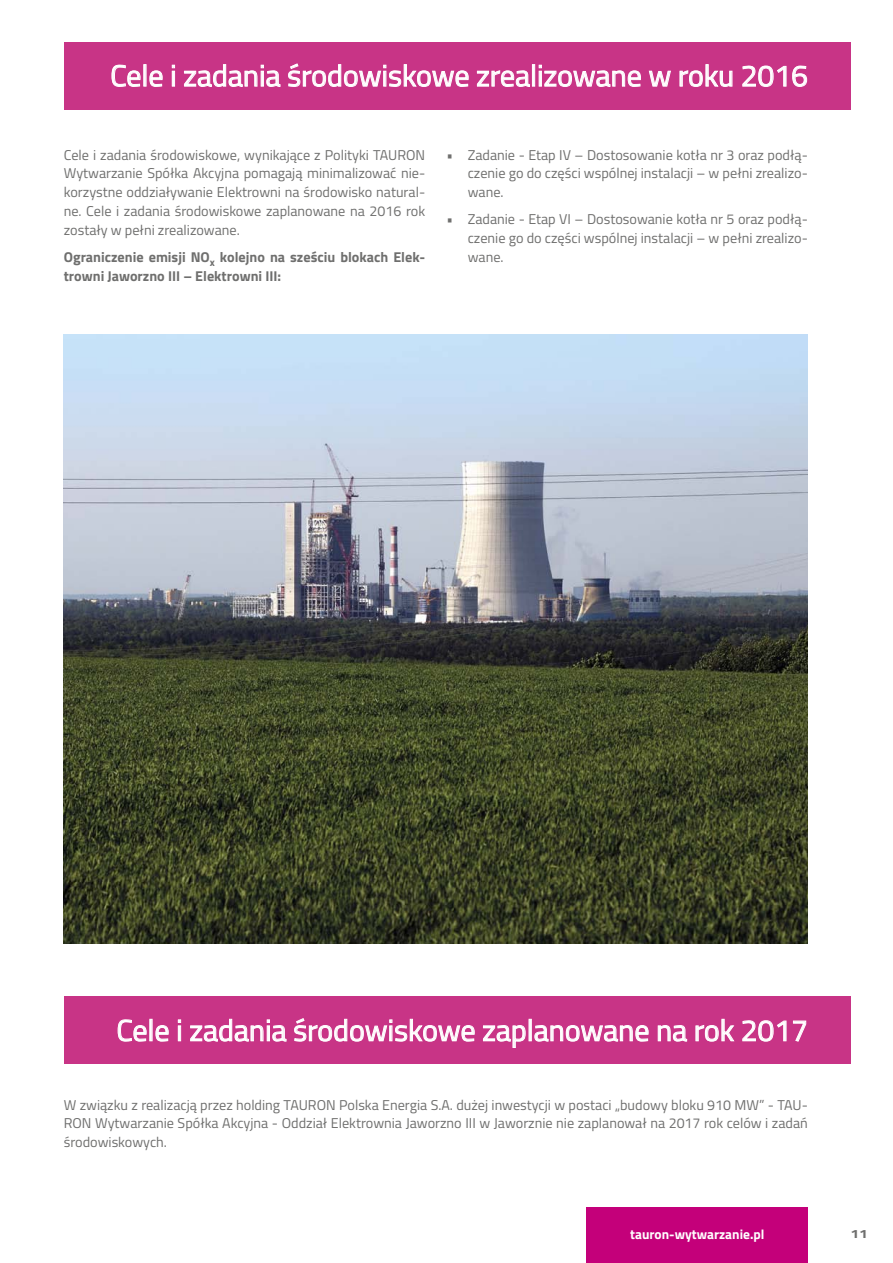
<style>
.page{position:relative;width:893px;height:1263px;background:#fff}
.page>*{position:absolute;margin:0;border:0;box-sizing:border-box;transform-origin:0 0}
.t1{font:30px "Titillium";color:#fff}
.t2{font:14.25px/18.8px "Titillium";color:#6f6f6e;text-align:justify}
.t3{font:700 14.25px/18.8px "Titillium";color:#6f6f6e}
.t4{font:700 13.5px "Titillium";color:#fff}
.t5{font:700 12px "Titillium";color:#6f6f6e;scale:1.3 1}
</style>
<div class="page">
<div style="left:64px;top:43px;width:786px;height:67px;background:#c83486"></div>
<div style="left:64px;top:997px;width:786px;height:67px;background:#c83486"></div>
<svg style="left:111px;top:64px;width:30px;height:23px"></svg>
<svg style="left:149px;top:70px;width:14px;height:17px"></svg>
<div style="left:172px;top:71px;width:3px;height:15px;border:1px solid #fff"></div>
<svg style="left:184px;top:64px;width:97px;height:23px"></svg>
<svg style="left:288px;top:63px;width:181px;height:24px"></svg>
<svg style="left:477px;top:70px;width:53px;height:17px"></svg>
<div style="left:532px;top:65px;width:3px;height:21px;border:1px solid #fff"></div>
<svg style="left:539px;top:65px;width:102px;height:22px"></svg>
<svg style="left:649px;top:70px;width:22px;height:17px"></svg>
<svg style="left:679px;top:64px;width:54px;height:23px"></svg>
<svg style="left:742px;top:65px;width:65px;height:22px"></svg>
<svg style="left:117px;top:1019px;width:30px;height:23px"></svg>
<svg style="left:155px;top:1025px;width:14px;height:17px"></svg>
<div style="left:178px;top:1026px;width:3px;height:15px;border:1px solid #fff"></div>
<svg style="left:190px;top:1018px;width:97px;height:24px"></svg>
<svg style="left:294px;top:1018px;width:181px;height:24px"></svg>
<svg style="left:483px;top:1025px;width:43px;height:23px"></svg>
<svg style="left:534px;top:1025px;width:115px;height:17px"></svg>
<svg style="left:657px;top:1025px;width:30px;height:17px"></svg>
<svg style="left:695px;top:1018px;width:39px;height:24px"></svg>
<svg style="left:742px;top:1020px;width:45px;height:22px"></svg>
<svg style="left:793px;top:1020px;width:13px;height:22px"></svg>
<img style="left:64px;top:334px;width:744px;height:609px">
<div style="left:587px;top:1208px;width:221px;height:55px;background:#c4007a"></div>
<h1 class="t1" style="left:110px;top:54px;width:699px">Cele i zadania środowiskowe zrealizowane w roku 2016</h1>
<p class="t2" style="left:64px;top:144px;width:363px">Cele i zadania środowiskowe, wynikające z Polityki TAURON Wytwarzanie Spółka Akcyjna pomagają minimalizować nie&shy;korzystne oddziaływanie Elektrowni na środowisko natural&shy;ne. Cele i zadania środowiskowe zaplanowane na 2016 rok zostały w pełni zrealizowane.</p>
<p class="t3" style="left:64px;top:247px;width:363px">Ograniczenie emisji NO<sub>x</sub> kolejno na sześciu blokach Elek&shy;trowni Jaworzno III – Elektrowni III:</p>
<p class="t2" style="left:468px;top:144px;width:342px;text-indent:-21px">• Zadanie - Etap IV – Dostosowanie kotła nr 3 oraz podłą&shy;czenie go do części wspólnej instalacji – w pełni zrealizo&shy;wane.</p>
<p class="t2" style="left:468px;top:209px;width:342px;text-indent:-21px">• Zadanie - Etap VI – Dostosowanie kotła nr 5 oraz podłą&shy;czenie go do części wspólnej instalacji – w pełni zrealizo&shy;wane.</p>
<h1 class="t1" style="left:116px;top:1008px;width:693px">Cele i zadania środowiskowe zaplanowane na rok 2017</h1>
<p class="t2" style="left:64px;top:1094px;width:746px">W związku z realizacją przez holding TAURON Polska Energia S.A. dużej inwestycji w postaci „budowy bloku 910 MW” - TAU-RON Wytwarzanie Spółka Akcyjna - Oddział Elektrownia Jaworzno III w Jaworznie nie zaplanował na 2017 rok celów i zadań środowiskowych.</p>
<p class="t4" style="left:630px;top:1224px;width:136px">tauron-wytwarzanie.pl</p>
<p class="t5" style="left:850px;top:1224px;width:15px">11</p>
</div>
